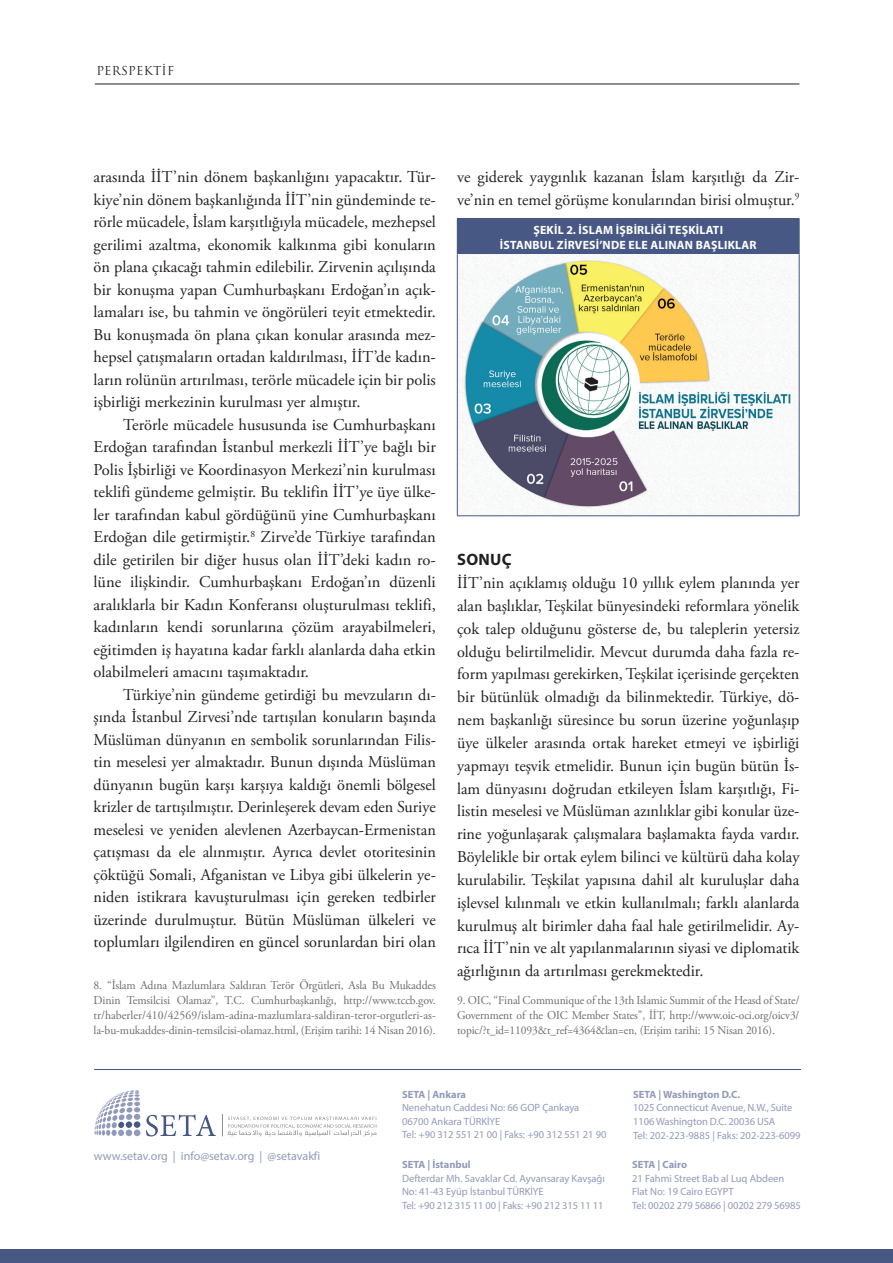
<style>
.page{position:relative;width:893px;height:1263px;background:#fff}
.page>*{position:absolute;margin:0;border:0;box-sizing:border-box;transform-origin:0 0}
.t1{font:16.5px/22.5px "Adobe Garamond Pro";color:#231f20;text-align:justify}
.t2{font:700 16.5px "Myriad Pro";letter-spacing:.02em;color:#231f20}
.t3{font:12px/15px "Adobe Garamond Pro";letter-spacing:-.01em;color:#6c6d70;text-align:justify}
.t4{font:12px/15px "Adobe Garamond Pro";letter-spacing:-.01em;color:#6c6d70;text-align:justify;scale:.96 1}
.t5{font:700 12px/15px "Myriad Pro";letter-spacing:.02em;color:#fff;text-align:center}
.t6{font:12px "Myriad Pro";color:#919aba}
.t7{font:12px "Trajan Pro";letter-spacing:.025em;color:#231f20}
.t8{font:12px "Myriad Pro";letter-spacing:.29em;color:#6c6d70}
.t9{font:10.5px/13.5px "Myriad Pro";color:#919aba}
.t10{font:700 10.5px "Myriad Pro";color:#919aba}
</style>
<div class="page">
<hr style="left:95px;top:84px;width:704px;height:1px;background:#231f20">
<div style="left:1px;top:1249px;width:892px;height:14px;background:#475885"></div>
<hr style="left:94px;top:1069px;width:706px;height:1px;background:#475885">
<svg style="left:94px;top:1090px;width:46px;height:46px"></svg>
<div style="left:134px;top:1121px;width:6px;height:7px;background:#475885;border-radius:50%"></div>
<div style="left:134px;top:1129px;width:6px;height:7px;background:#919aba;border-radius:50%"></div>
<svg style="left:146px;top:1114px;width:70px;height:22px"></svg>
<svg style="left:222px;top:1114px;width:155px;height:23px"></svg>
<div style="left:457px;top:219px;width:342px;height:36px;background:#475885"></div>
<div style="left:457px;top:255px;width:342px;height:261px;background:#f6f6f9"></div>
<hr style="left:457px;top:218px;width:342px;height:1px;background:#475885">
<hr style="left:799px;top:219px;width:1px;height:36px;background:#475885">
<hr style="left:457px;top:255px;width:1px;height:261px;background:#475885">
<hr style="left:799px;top:255px;width:1px;height:261px;background:#475885">
<hr style="left:457px;top:515px;width:342px;height:1px;background:#475885">
<img style="left:460px;top:259px;width:337px;height:248px">
<p class="t7" style="left:96px;top:63px;width:79px">PERSPEKTİF</p>
<p class="t1" style="left:94px;top:166px;width:344px">arasında İİT’nin dönem başkanlığını yapacaktır. Tür&shy;kiye’nin dönem başkanlığında İİT’nin gündeminde te&shy;rörle mücadele, İslam karşıtlığıyla mücadele, mezhepsel gerilimi azaltma, ekonomik kalkınma gibi konuların ön plana çıkacağı tahmin edilebilir. Zirvenin açılışında bir konuşma yapan Cumhurbaşkanı Erdoğan’ın açık&shy;lamaları ise, bu tahmin ve öngörüleri teyit etmektedir.<br>Bu konuşmada ön plana çıkan konular arasında mez&shy;hepsel çatışmaların ortadan kaldırılması, İİT’de kadın&shy;ların rolünün artırılması, terörle mücadele için bir polis işbirliği merkezinin kurulması yer almıştır.</p>
<p class="t1" style="left:94px;top:414px;width:344px;text-indent:30px">Terörle mücadele hususunda ise Cumhurbaşkanı Erdoğan tarafından İstanbul merkezli İİT’ye bağlı bir Polis İşbirliği ve Koordinasyon Merkezi’nin kurulması teklifi gündeme gelmiştir. Bu teklifin İİT’ye üye ülke&shy;ler tarafından kabul gördüğünü yine Cumhurbaşkanı Erdoğan dile getirmiştir.<sup>8</sup> Zirve’de Türkiye tarafından dile getirilen bir diğer husus olan İİT’deki kadın ro&shy;lüne ilişkindir. Cumhurbaşkanı Erdoğan’ın düzenli aralıklarla bir Kadın Konferansı oluşturulması teklifi, kadınların kendi sorunlarına çözüm arayabilmeleri, eğitimden iş hayatına kadar farklı alanlarda daha etkin olabilmeleri amacını taşımaktadır.</p>
<p class="t1" style="left:94px;top:684px;width:344px;text-indent:30px">Türkiye’nin gündeme getirdiği bu mevzuların dı&shy;şında İstanbul Zirvesi’nde tartışılan konuların başında Müslüman dünyanın en sembolik sorunlarından Filis&shy;tin meselesi yer almaktadır. Bunun dışında Müslüman dünyanın bugün karşı karşıya kaldığı önemli bölgesel krizler de tartışılmıştır. Derinleşerek devam eden Suriye meselesi ve yeniden alevlenen Azerbaycan-Ermenistan çatışması da ele alınmıştır. Ayrıca devlet otoritesinin çöktüğü Somali, Afganistan ve Libya gibi ülkelerin ye&shy;niden istikrara kavuşturulması için gereken tedbirler üzerinde durulmuştur. Bütün Müslüman ülkeleri ve toplumları ilgilendiren en güncel sorunlardan biri olan</p>
<p class="t3" style="left:94px;top:978px;width:344px">8. “İslam Adına Mazlumlara Saldıran Terör Örgütleri, Asla Bu Mukaddes Dinin Temsilcisi Olamaz”, T.C. Cumhurbaşkanlığı, http://www.tccb.gov. tr/haberler/410/42569/islam-adina-mazlumlara-saldiran-teror-orgutleri-as&shy;la-bu-mukaddes-dinin-temsilcisi-olamaz.html, (Erişim tarihi: 14 Nisan 2016).</p>
<p class="t1" style="left:457px;top:166px;width:344px">ve giderek yaygınlık kazanan İslam karşıtlığı da Zir&shy;ve’nin en temel görüşme konularından birisi olmuştur.<sup>9</sup></p>
<p class="t5" style="left:500px;top:222px;width:258px">ŞEKİL 2. ISLAM IŞBIRLIĞI TEŞKILATI<br>İSTANBUL ZİRVESİ’NDE ELE ALINAN BAŞLIKLAR</p>
<p class="t2" style="left:457px;top:549px;width:56px">SONUÇ</p>
<p class="t1" style="left:457px;top:572px;width:344px">İİT’nin açıklamış olduğu 10 yıllık eylem planında yer alan başlıklar, Teşkilat bünyesindeki reformlara yönelik çok talep olduğunu gösterse de, bu taleplerin yetersiz olduğu belirtilmelidir. Mevcut durumda daha fazla re&shy;form yapılması gerekirken, Teşkilat içerisinde gerçekten bir bütünlük olmadığı da bilinmektedir. Türkiye, dö&shy;nem başkanlığı süresince bu sorun üzerine yoğunlaşıp üye ülkeler arasında ortak hareket etmeyi ve işbirliği yapmayı teşvik etmelidir. Bunun için bugün bütün İs&shy;lam dünyasını doğrudan etkileyen İslam karşıtlığı, Fi&shy;listin meselesi ve Müslüman azınlıklar gibi konular üze&shy;rine yoğunlaşarak çalışmalara başlamakta fayda vardır.<br>Böylelikle bir ortak eylem bilinci ve kültürü daha kolay kurulabilir. Teşkilat yapısına dahil alt kuruluşlar daha işlevsel kılınmalı ve etkin kullanılmalı; farklı alanlarda kurulmuş alt birimler daha faal hale getirilmelidir. Ay&shy;rıca İİT’nin ve alt yapılanmalarının siyasi ve diplomatik ağırlığının da artırılması gerekmektedir.</p>
<p class="t4" style="left:457px;top:993px;width:358px">9. OIC, “Final Communique of the 13th Islamic Summit of the Heasd of State/ Government of the OIC Member States", İİT, http://www.oic-oci.org/oicv3/ topic/?t_id=11093&amp;t_ref=4364&amp;lan=en, (Erişim tarihi: 15 Nisan 2016).</p>
<p class="t6" style="left:94px;top:1148px;width:228px">www.setav.org | info@setav.org | @setavakfi</p>
<p class="t10" style="left:402px;top:1087px;width:66px">SETA | Ankara</p>
<p class="t9" style="left:402px;top:1101px;width:206px">Nenehatun Caddesi No: 66 GOP Çankaya<br>06700 Ankara TÜRKİYE<br>Tel: +90 312 551 21 00 | Faks: +90 312 551 21 90</p>
<p class="t10" style="left:402px;top:1158px;width:70px">SETA | İstanbul</p>
<p class="t9" style="left:402px;top:1171px;width:204px">Defterdar Mh. Savaklar Cd. Ayvansaray Kavşağı<br>No: 41-43 Eyüp İstanbul TÜRKİYE<br>Tel: +90 212 315 11 00 | Faks: +90 212 315 11 11</p>
<p class="t10" style="left:633px;top:1087px;width:109px">SETA | Washington D.C.</p>
<p class="t9" style="left:633px;top:1101px;width:169px">1025 Connecticut Avenue, N.W., Suite<br>1106 Washington D.C. 20036 USA<br>Tel: 202-223-9885 | Faks: 202-223-6099</p>
<p class="t10" style="left:632px;top:1158px;width:56px">SETA | Cairo</p>
<p class="t9" style="left:632px;top:1171px;width:170px">21 Fahmi Street Bab al Luq Abdeen<br>Flat No: 19 Cairo EGYPT<br>Tel: 00202 279 56866 | 00202 279 56985</p>
<p class="t8" style="left:726px;top:1173px;width:75px">setav.org</p>
</div>
